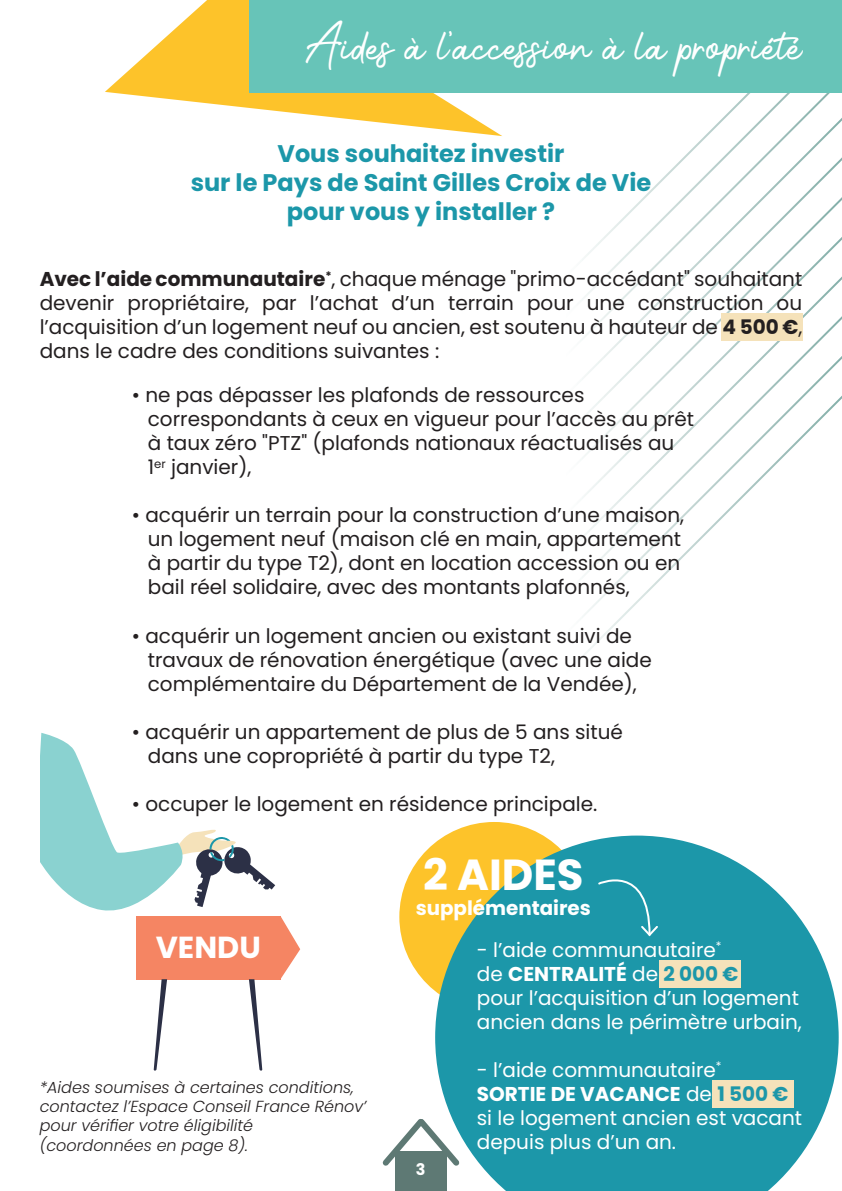
<style>
.page{position:relative;width:842px;height:1191px;background:#fff}
.page>*{position:absolute;margin:0;border:0;box-sizing:border-box;transform-origin:0 0}
.t1{font:48px "Photoshoot";color:#fff}
.t2{font:700 43.4px "Poppins";color:#fff}
.t3{font:700 30.4px "Poppins";color:#fff}
.t4{font:700 24px "Poppins";color:#1c97a9}
.t5{font:20px/24px "Poppins";color:#231f20;text-align:justify}
.t6{font:20px/24px "Poppins";color:#fff}
.t7{font:700 20px "Poppins";color:#fff}
.t8{font:700 19.8px "Poppins";color:#fff}
.t9{font:italic 300 16px "Poppins";color:#231f20}
.t10{font:700 16px "Poppins";color:#fff}
.s1{font-weight:700}
.s2{font-weight:400}
.s3{color:#1c97a9}
</style>
<div class="page">
<svg style="left:713px;top:93px;width:129px;height:35px"></svg>
<svg style="left:673px;top:128px;width:169px;height:40px"></svg>
<svg style="left:633px;top:168px;width:209px;height:40px"></svg>
<svg style="left:594px;top:208px;width:248px;height:39px"></svg>
<svg style="left:582px;top:247px;width:260px;height:40px"></svg>
<svg style="left:582px;top:287px;width:260px;height:40px"></svg>
<svg style="left:582px;top:327px;width:260px;height:39px"></svg>
<svg style="left:582px;top:366px;width:260px;height:291px"></svg>
<div style="left:721px;top:313px;width:82px;height:28px;background:#f5e2ba"></div>
<svg style="left:105px;top:0;width:397px;height:136px;fill:#fdc32a"></svg>
<div style="left:249px;top:0;width:593px;height:93px;background:#67c4b8"></div>
<div style="left:395px;top:1151px;width:51px;height:40px;background:#5e7974"></div>
<svg style="left:382px;top:1119px;width:53px;height:47px"></svg>
<div style="left:399px;top:822px;width:190px;height:189px;background:#fdc32a;border-radius:50%"></div>
<svg style="left:435px;top:835px;width:404px;height:356px;fill:#1c97a9"></svg>
<div style="left:659px;top:960px;width:81px;height:28px;background:#f5e2ba"></div>
<div style="left:712px;top:1080px;width:82px;height:27px;background:#f5e2ba"></div>
<svg style="left:40px;top:733px;width:260px;height:337px"></svg>
<div style="left:597px;top:861px;width:63px;height:76px;background:#1c97a9"></div>
<p class="t1" style="left:306px;top:13px;width:498px">Aides à l’accession à la propriété</p>
<p class="t4" style="left:277px;top:140px;width:288px">Vous souhaitez investir</p>
<p class="t4" style="left:191px;top:169px;width:462px">sur le Pays de Saint Gilles Croix de Vie</p>
<p class="t4" style="left:287px;top:198px;width:270px">pour vous y installer ?</p>
<p class="t5" style="left:40px;top:267px;width:764px"><span class="s1">Avec l’aide communautaire</span><sup>*</sup>, chaque ménage "primo-accédant" souhaitant devenir propriétaire, par l’achat d’un terrain pour une construction ou l’acquisition d’un logement neuf ou ancien, est soutenu à hauteur de <span class="s1">4 500 €</span>, dans le cadre des conditions suivantes :</p>
<p class="t5" style="left:132px;top:383px;width:454px">• ne pas dépasser les plafonds de ressources</p>
<p class="t5" style="left:148px;top:407px;width:548px">correspondants à ceux en vigueur pour l’accès au prêt</p>
<p class="t5" style="left:148px;top:431px;width:528px">à taux zéro "PTZ" (plafonds nationaux réactualisés au</p>
<p class="t5" style="left:148px;top:455px;width:105px">1<sup>er</sup> janvier),</p>
<p class="t5" style="left:148px;top:503px;width:538px;text-align:left;text-indent:-16px">• acquérir un terrain pour la construction d’une maison, un logement neuf (maison clé en main, appartement à partir du type T2), dont en location accession ou en bail réel solidaire, avec des montants plafonnés,</p>
<p class="t5" style="left:132px;top:623px;width:502px">• acquérir un logement ancien ou existant suivi de</p>
<p class="t5" style="left:148px;top:647px;width:505px">travaux de rénovation énergétique (avec une aide</p>
<p class="t5" style="left:148px;top:671px;width:491px">complémentaire du Département de la Vendée),</p>
<p class="t5" style="left:132px;top:719px;width:493px">• acquérir un appartement de plus de 5 ans situé</p>
<p class="t5" style="left:148px;top:743px;width:409px">dans une copropriété à partir du type T2,</p>
<p class="t5" style="left:132px;top:791px;width:467px">• occuper le logement en résidence principale.</p>
<h3 class="t3" style="left:156px;top:930px;width:107px">VENDU</h3>
<p class="t9" style="left:40px;top:1078px;width:316px">*Aides soumises à certaines conditions,</p>
<p class="t9" style="left:40px;top:1097px;width:328px">contactez l’Espace Conseil France Rénov’</p>
<p class="t9" style="left:40px;top:1116px;width:215px">pour vérifier votre éligibilité</p>
<p class="t9" style="left:40px;top:1135px;width:210px">(coordonnées en page 8).</p>
<p class="t2" style="left:423px;top:849px;width:162px">2 AIDES</p>
<p class="t8" style="left:416px;top:896px;width:177px">supplémentaires</p>
<p class="t6" style="left:477px;top:938px;width:246px">- l’aide communautaire<sup>*</sup></p>
<p class="t7" style="left:477px;top:962px;width:263px"><span class="s2">de</span> CENTRALITÉ <span class="s2">de</span> <span class="s3">2 000 €</span></p>
<p class="t6" style="left:477px;top:986px;width:326px">pour l’acquisition d’un logement ancien dans le périmètre urbain,</p>
<p class="t6" style="left:477px;top:1058px;width:246px">- l’aide communautaire<sup>*</sup></p>
<p class="t7" style="left:477px;top:1082px;width:313px">SORTIE DE VACANCE <span class="s2">de</span> <span class="s3">1 500 €</span></p>
<p class="t6" style="left:477px;top:1106px;width:327px">si le logement ancien est vacant depuis plus d’un an.</p>
<p class="t10" style="left:416px;top:1160px;width:11px">3</p>
</div>
